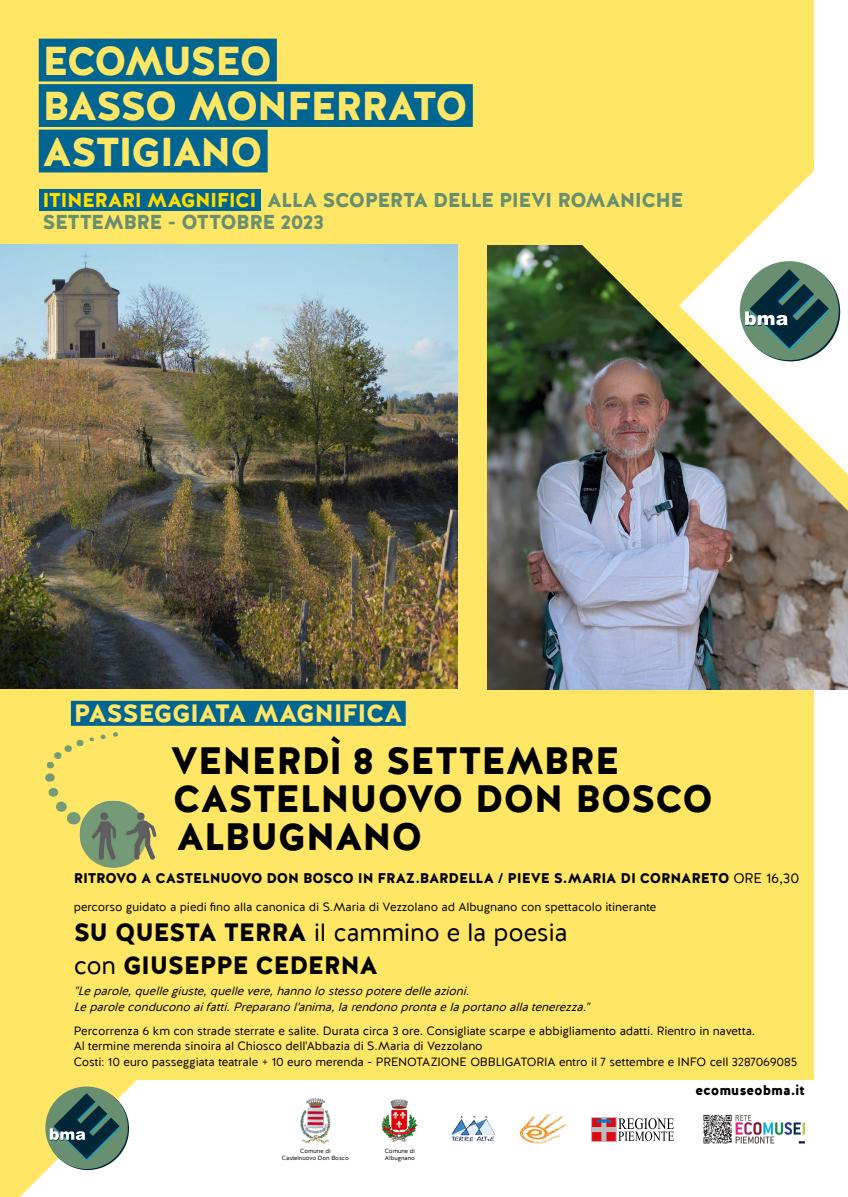
<style>
.page{position:relative;width:848px;height:1197px;background:#fff}
.page>*{position:absolute;margin:0;border:0;box-sizing:border-box;transform-origin:0 0}
.t1{font:900 40.1px/45.5px "Halis R";letter-spacing:-.04em;color:#ffe664}
.t2{font:900 38px/38px "Halis R";letter-spacing:-.01em;color:#000}
.t3{font:900 25px/32.8px "Halis R";letter-spacing:-.015em;color:#000}
.t4{font:900 25px "Halis R";letter-spacing:-.02em;color:#ffe664}
.t5{font:900 20px/22px "Halis R";letter-spacing:-.03em;color:#688f70}
.t6{font:900 14px "Halis R";letter-spacing:-.01em;color:#000}
.t7{font:12px/14px "Halis R";letter-spacing:-.01em;color:#000}
.t8{font:italic 12px/16.8px "Halis R";color:#000}
.t9{font:6px/7.2px "Halis R";color:#000}
.s1{color:#fd0}
.s2{font-weight:400}
</style>
<div class="page">
<div style="left:0;top:0;width:814px;height:1079px;background:#ffe664"></div>
<svg style="left:0;top:1079px;width:161px;height:117px"></svg>
<div style="left:45px;top:1086px;width:83px;height:82px;background:#688f70;border-radius:50%"></div>
<svg style="left:50px;top:1092px;width:70px;height:68px"></svg>
<div style="left:71px;top:700px;width:334px;height:25px;background:#006591"></div>
<img style="left:488px;top:245px;width:360px;height:444px">
<div style="left:39px;top:39px;width:238px;height:42px;background:#006591"></div>
<div style="left:39px;top:84px;width:434px;height:43px;background:#006591"></div>
<div style="left:39px;top:130px;width:229px;height:42px;background:#006591"></div>
<img style="left:46px;top:732px;width:111px;height:136px">
<img style="left:1px;top:244px;width:456px;height:444px">
<img style="left:582px;top:245px;width:266px;height:265px">
<svg style="left:679px;top:171px;width:169px;height:303px"></svg>
<div style="left:739px;top:261px;width:99px;height:99px;background:#688f70;border-radius:50%"></div>
<svg style="left:745px;top:269px;width:84px;height:81px"></svg>
<svg style="left:618px;top:1118px;width:56px;height:22px"></svg>
<svg style="left:593px;top:1118px;width:21px;height:21px"></svg>
<div style="left:591px;top:1116px;width:25px;height:25px;border:1px solid #bcbcbc"></div>
<div style="left:606px;top:1132px;width:9px;height:8px;background:#e30613;border:1px solid #e30613"></div>
<div style="left:592px;top:1132px;width:9px;height:8px;background:#e30613;border:1px solid #e30613"></div>
<svg style="left:592px;top:1118px;width:9px;height:8px"></svg>
<svg style="left:606px;top:1118px;width:9px;height:8px"></svg>
<svg style="left:596px;top:1119px;width:15px;height:3px"></svg>
<img style="left:520px;top:1114px;width:46px;height:29px">
<img style="left:703px;top:1114px;width:102px;height:29px">
<img style="left:381px;top:1099px;width:37px;height:43px">
<img style="left:300px;top:1097px;width:31px;height:47px">
<div style="left:39px;top:190px;width:222px;height:21px;background:#006591"></div>
<img style="left:451px;top:1116px;width:44px;height:26px">
<h1 class="t1" style="left:43px;top:39px;width:427px">ECOMUSEO<br>BASSO MONFERRATO<br>ASTIGIANO</h1>
<h3 class="t5" style="left:43px;top:190px;width:642px"><span class="s1">ITINERARI MAGNIFICI</span> ALLA SCOPERTA DELLE PIEVI ROMANICHE<br>SETTEMBRE - OTTOBRE 2023</h3>
<h3 class="t4" style="left:74px;top:697px;width:330px">PASSEGGIATA MAGNIFICA</h3>
<h2 class="t2" style="left:170px;top:742px;width:544px">VENERDÌ 8 SETTEMBRE<br>CASTELNUOVO DON BOSCO<br>ALBUGNANO</h2>
<p class="t6" style="left:74px;top:868px;width:727px">RITROVO A CASTELNUOVO DON BOSCO IN FRAZ.BARDELLA / PIEVE S.MARIA DI CORNARETO <span class="s2">ORE 16,30</span></p>
<p class="t7" style="left:74px;top:899px;width:584px">percorso guidato a piedi fino alla canonica di S.Maria di Vezzolano ad Albugnano con spettacolo itinerante</p>
<h3 class="t3" style="left:74px;top:916px;width:495px">SU QUESTA TERRA <span class="s2">il cammino e la poesia con</span> GIUSEPPE CEDERNA</h3>
<p class="t8" style="left:74px;top:982px;width:521px">"Leparole,quellegiuste,quellevere,hannolostessopoteredelleazioni.<br>Leparoleconduconoaifatti.Preparanol'anima,larendonoprontaelaportanoallatenerezza."</p>
<p class="t7" style="left:74px;top:1024px;width:683px">Percorrenza 6 km con strade sterrate e salite. Durata circa 3 ore. Consigliate scarpe e abbigliamento adatti. Rientro in navetta.<br>Al termine merenda sinoira al Chiosco dell'Abbazia di S.Maria di Vezzolano</p>
<p class="t7" style="left:74px;top:1055px;width:725px">Costi: 10 euro passeggiata teatrale + 10 euro merenda - PRENOTAZIONE OBBLIGATORIA entro il 7 settembre e INFO cell 3287069085</p>
<p class="t9" style="left:282px;top:1146px;width:68px;text-align:center">Comune di<br>Castelnuovo Don Bosco</p>
<p class="t9" style="left:385px;top:1147px;width:32px">Comune di<br>Albugnano</p>
<p class="t6" style="left:695px;top:1080px;width:111px">ecomuseobma.it</p>
</div>
